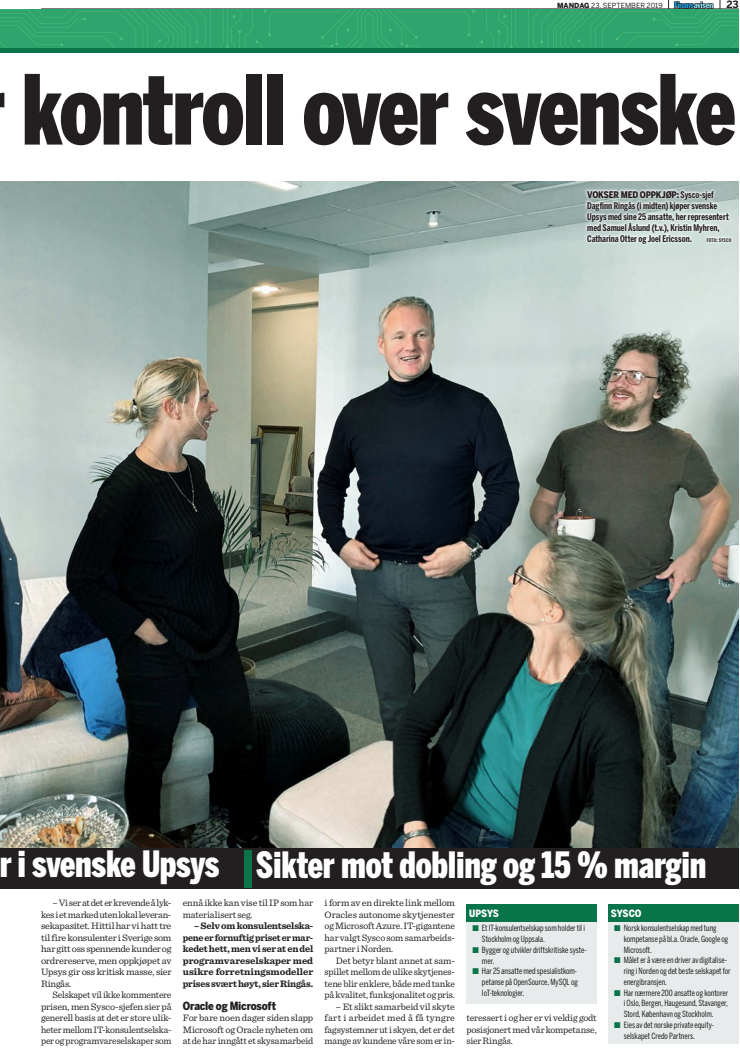
<style>
.page{position:relative;width:740px;height:1049px;background:#fff}
.page>*{position:absolute;margin:0;border:0;box-sizing:border-box;transform-origin:0 0}
.t1{font:900 95.5px "Benton Sans Comp";letter-spacing:-.02em;color:#231f20}
.t2{font:900 36px "Benton Sans Comp";letter-spacing:-.005em;color:#fff}
.t3{font:900 11.2px "Benton Sans Cond";letter-spacing:-.015em;color:#231f20}
.t4{font:900 10px "Benton Sans Cond";color:#fff}
.t5{font:700 10px "Benton Sans";color:#231f20}
.t6{font:9.8px/11.5px "Sentinel";letter-spacing:-.02em;color:#231f20;text-align:justify}
.t7{font:700 9.8px/11.5px "Sentinel";letter-spacing:-.01em;color:#231f20;text-align:justify}
.t8{font:700 9.1px/11px "Benton Sans Comp";letter-spacing:-.005em;color:#231f20}
.t9{font:900 9.1px "Benton Sans Cond";letter-spacing:-.02em;color:#231f20}
.t10{font:8.5px/10.8px "Benton Sans Comp";letter-spacing:-.005em;color:#231f20}
.t11{font:7px "Benton Sans";color:#231f20}
.t12{font:700 5px "Benton Sans Comp";letter-spacing:.02em;color:#231f20}
.s1{font-weight:900}
.s2{font-family:"Benton Sans Comp";font-weight:700}
</style>
<div class="page">
<svg style="left:668px;top:0;width:45px;height:9px"></svg>
<svg style="left:0;top:9px;width:738px;height:39px;background:#30a66c"></svg>
<div style="left:0;top:48px;width:738px;height:5px;background:#097449"></div>
<div style="left:608px;top:921px;width:130px;height:123px;background:#e7ebec"></div>
<div style="left:608px;top:905px;width:130px;height:17px;background:#097449"></div>
<img style="left:0;top:182px;width:738px;height:667px">
<div style="left:466px;top:905px;width:131px;height:17px;background:#097449"></div>
<div style="left:466px;top:922px;width:131px;height:81px;background:#e7ebec"></div>
<div style="left:0;top:849px;width:738px;height:40px;background:#231f20"></div>
<div style="left:244px;top:850px;width:8px;height:37px;background:#097449"></div>
<svg style="left:584px;top:188px;width:150px;height:58px"></svg>
<p class="t11" style="left:557px;top:1px;width:107px"><span class="s1">MANDAG</span> 23. SEPTEMBER 2019</p>
<p class="t5" style="left:726px;top:-2px;width:14px">23</p>
<h1 class="t1" style="left:22px;top:55px;width:715px">kontroll over svenske</h1>
<p class="t9" style="left:587px;top:189px;width:128px">VOKSER MED OPPKJØP: <span class="s2">Sysco-sjef</span></p>
<p class="t8" style="left:587px;top:200px;width:143px">Dagfinn Ringås (i midten) kjøper svenske Upsys med sine 25 ansatte, her representert med Samuel Åslund (t.v.), Kristin Myhren, Catharina Otter og Joel Ericsson.</p>
<p class="t12" style="left:707px;top:237px;width:21px">Foto: Sysco</p>
<h2 class="t2" style="left:-1px;top:843px;width:222px">r i svenske Upsys</h2>
<h2 class="t2" style="left:256px;top:844px;width:452px">Sikter mot dobling og 15 % margin</h2>
<p class="t6" style="left:41px;top:896px;width:132px;text-indent:11px">– Vi ser at det er krevende å lyk&shy;kes i et marked uten lokal leveran&shy;sekapasitet. Hittil har vi hatt tre til fire konsulenter i Sverige som har gitt oss spennende kunder og ordrereserve, men oppkjøpet av Upsys gir oss kritisk masse, sier Ringås.</p>
<p class="t6" style="left:41px;top:988px;width:132px;text-indent:11px">Selskapet vil ikke kommentere prisen, men Sysco-sjefen sier på generell basis at det er store ulik&shy;heter mellom IT-konsulentselska&shy;per og programvareselskaper som</p>
<p class="t6" style="left:183px;top:896px;width:132px">ennå ikke kan vise til IP som har materialisert seg.</p>
<p class="t7" style="left:183px;top:920px;width:132px;text-indent:11px">– Selv om konsulentselska&shy;pene er fornuftig priset er mar&shy;kedet hett, men vi ser at en del programvareselskaper med usikre forretningsmodeller prises svært høyt, sier Ringås.</p>
<p class="t3" style="left:183px;top:999px;width:95px">Oracle og Microsoft</p>
<p class="t6" style="left:183px;top:1011px;width:132px">For bare noen dager siden slapp Microsoft og Oracle nyheten om at de har inngått et skysamarbeid</p>
<p class="t6" style="left:325px;top:896px;width:132px">i form av en direkte link mellom Oracles autonome skytjenester og Microsoft Azure. IT-gigantene har valgt Sysco som samarbeids&shy;partner i Norden.</p>
<p class="t6" style="left:325px;top:954px;width:132px;text-indent:11px">Det betyr blant annet at sam&shy;spillet mellom de ulike skytjenes&shy;tene blir enklere, både med tanke på kvalitet, funksjonalitet og pris.</p>
<p class="t6" style="left:325px;top:1000px;width:132px;text-indent:11px">– Et slikt samarbeid vil skyte fart i arbeidet med å få tyngre fagsystemner ut i skyen, det er det mange av kundene våre som er in-</p>
<p class="t6" style="left:466px;top:1011px;width:132px">teressert i og her er vi veldig godt posisjonert med vår kompetanse, sier Ringås.</p>
<p class="t4" style="left:469px;top:907px;width:30px">Upsys</p>
<p class="t4" style="left:611px;top:907px;width:31px">Sysco</p>
<p class="t10" style="left:482px;top:923px;width:106px">Et IT-konsulentselskap som holder til i<br>Stockholm og Uppsala.<br>Bygger og utvikler driftskritiske syste&shy;mer.<br>Har 25 ansatte med spesialistkom&shy;petanse på OpenSource, MySQL og<br>IoT-teknologier.</p>
<p class="t10" style="left:624px;top:922px;width:108px">Norsk konsulentselskap med tung kompetanse på bl.a. Oracle, Google og<br>Microsoft.<br>Målet er å være en driver av digitalise&shy;ring i Norden og det beste selskapet for energibransjen.<br>Har nærmere 200 ansatte og kontorer i Oslo, Bergen, Haugesund, Stavanger,<br>Stord, København og Stockholm.<br>Eies av det norske private equity&shy;selskapet Credo Partners.</p>
</div>
